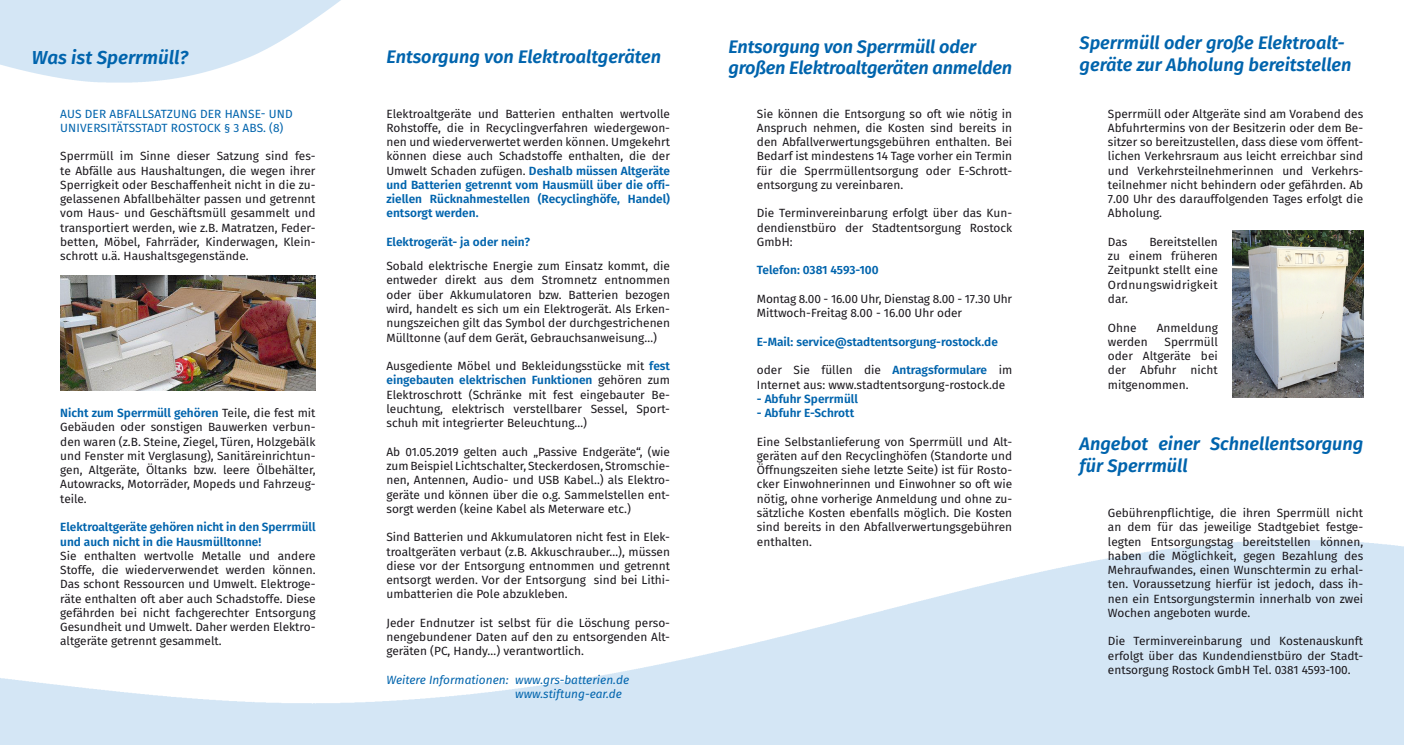
<style>
.page{position:relative;width:1404px;height:745px;background:#fff}
.page>*{position:absolute;margin:0;border:0;box-sizing:border-box;transform-origin:0 0}
.t1{font:italic 600 18.75px "Fira Sans";color:#0064ad}
.t2{font:italic 600 18.12px/21.8px "Fira Sans";color:#0064ad}
.t3{font:11.88px/14.2px "Fira Sans";color:#1a171c;text-align:justify}
.t4{font:600 11.88px/14.2px "Fira Sans";color:#0064ad}
.t5{font:11.88px/14.2px "Fira Sans";letter-spacing:.01em;color:#0064ad}
.t6{font:italic 11.88px "Fira Sans";color:#0064ad}
.s1{font-weight:600;color:#0064ad}
</style>
<div class="page">
<img style="left:0;top:0;width:341px;height:82px">
<img style="left:60px;top:275px;width:255px;height:115px">
<img style="left:1232px;top:230px;width:130px;height:167px">
<p class="t2" style="left:1079px;top:30px;width:267px">Sperrmüll oder große Elektroalt-</p>
<p class="t2" style="left:728px;top:34px;width:249px">Entsorgung von Sperrmüll oder</p>
<p class="t2" style="left:728px;top:56px;width:285px">großen Elektroaltgeräten anmelden</p>
<p class="t1" style="left:32px;top:42px;width:158px">Was ist Sperrmüll?</p>
<p class="t2" style="left:1079px;top:52px;width:273px">geräte zur Abholung bereitstellen</p>
<p class="t5" style="left:60px;top:106px;width:234px">AUS DER ABFALLSATZUNG DER HANSE- UND<br>UNIVERSITÄTSSTADT ROSTOCK § 3 ABS. (8)</p>
<p class="t3" style="left:60px;top:149px;width:257px">Sperrmüll im Sinne dieser Satzung sind fes&shy;te Abfälle aus Haushaltungen, die wegen ihrer Sperrigkeit oder Beschaffenheit nicht in die zu&shy;gelassenen Abfallbehälter passen und getrennt vom Haus- und Geschäftsmüll gesammelt und transportiert werden, wie z.B. Matratzen, Feder&shy;betten, Möbel, Fahrräder, Kinderwagen, Klein&shy;schrott u.ä. Haushaltsgegenstände.</p>
<p class="t2" style="left:386px;top:45px;width:276px">Entsorgung von Elektroaltgeräten</p>
<p class="t3" style="left:386px;top:106px;width:285px">Elektroaltgeräte und Batterien enthalten wertvolle Rohstoffe, die in Recyclingverfahren wiedergewon&shy;nen und wiederverwertet werden können. Umgekehrt können diese auch Schadstoffe enthalten, die der Umwelt Schaden zufügen. <span class="s1">Deshalb müssen Altgeräte und Batterien getrennt vom Hausmüll über die offi&shy;ziellen Rücknahmestellen (Recyclinghöfe, Handel) entsorgt werden.</span></p>
<p class="t4" style="left:386px;top:234px;width:145px">Elektrogerät- ja oder nein?</p>
<p class="t3" style="left:386px;top:258px;width:285px">Sobald elektrische Energie zum Einsatz kommt, die entweder direkt aus dem Stromnetz entnommen oder über Akkumulatoren bzw. Batterien bezogen wird, handelt es sich um ein Elektrogerät. Als Erken&shy;nungszeichen gilt das Symbol der durchgestrichenen Mülltonne (auf dem Gerät, Gebrauchsanweisung…)</p>
<p class="t3" style="left:386px;top:358px;width:285px">Ausgediente Möbel und Bekleidungsstücke mit <span class="s1">fest eingebauten elektrischen Funktionen</span> gehören zum Elektroschrott (Schränke mit fest eingebauter Be&shy;leuchtung, elektrisch verstellbarer Sessel, Sport&shy;schuh mit integrierter Beleuchtung…)</p>
<p class="t3" style="left:386px;top:444px;width:285px">Ab 01.05.2019 gelten auch „Passive Endgeräte“, (wie zum Beispiel Lichtschalter, Steckerdosen, Stromschie&shy;nen, Antennen, Audio- und USB Kabel..) als Elektro&shy;geräte und können über die o.g. Sammelstellen ent&shy;sorgt werden (keine Kabel als Meterware etc.)</p>
<p class="t3" style="left:386px;top:529px;width:285px">Sind Batterien und Akkumulatoren nicht fest in Elek&shy;troaltgeräten verbaut (z.B. Akkuschrauber…), müssen diese vor der Entsorgung entnommen und getrennt entsorgt werden. Vor der Entsorgung sind bei Lithi&shy;umbatterien die Pole abzukleben.</p>
<p class="t3" style="left:386px;top:615px;width:285px">Jeder Endnutzer ist selbst für die Löschung perso&shy;nengebundener Daten auf den zu entsorgenden Alt&shy;geräten (PC, Handy…) verantwortlich.</p>
<p class="t6" style="left:386px;top:670px;width:244px">Weitere Informationen: www.grs-batterien.de</p>
<p class="t6" style="left:515px;top:684px;width:108px">www.stiftung-ear.de</p>
<p class="t3" style="left:756px;top:106px;width:257px;text-align:left">Sie können die Entsorgung so oft wie nötig in Anspruch nehmen, die Kosten sind bereits in den Abfallverwertungsgebühren enthalten. Bei Bedarf ist mindestens 14 Tage vorher ein Termin für die Sperrmüllentsorgung oder E-Schrott&shy;entsorgung zu vereinbaren.</p>
<p class="t3" style="left:756px;top:206px;width:257px">Die Terminvereinbarung erfolgt über das Kun&shy;dendienstbüro der Stadtentsorgung Rostock GmbH:</p>
<p class="t4" style="left:756px;top:262px;width:123px">Telefon: 0381 4593-100</p>
<p class="t3" style="left:756px;top:291px;width:257px">Montag 8.00 - 16.00 Uhr, Dienstag 8.00 - 17.30 Uhr</p>
<p class="t3" style="left:756px;top:305px;width:207px">Mittwoch-Freitag 8.00 - 16.00 Uhr oder</p>
<p class="t4" style="left:756px;top:333px;width:242px">E-Mail: service@stadtentsorgung-rostock.de</p>
<p class="t3" style="left:756px;top:362px;width:257px">oder Sie füllen die <span class="s1">Antragsformulare</span> im<br>Internet aus: www.stadtentsorgung-rostock.de</p>
<p class="t4" style="left:756px;top:390px;width:102px">- Abfuhr Sperrmüll</p>
<p class="t4" style="left:756px;top:405px;width:99px">- Abfuhr E-Schrott</p>
<p class="t3" style="left:756px;top:434px;width:257px">Eine Selbstanlieferung von Sperrmüll und Alt&shy;geräten auf den Recyclinghöfen (Standorte und Öffnungszeiten siehe letzte Seite) ist für Rosto&shy;cker Einwohnerinnen und Einwohner so oft wie nötig, ohne vorherige Anmeldung und ohne zu&shy;sätzliche Kosten ebenfalls möglich. Die Kosten sind bereits in den Abfallverwertungsgebühren enthalten.</p>
<p class="t3" style="left:1107px;top:106px;width:257px">Sperrmüll oder Altgeräte sind am Vorabend des Abfuhrtermins von der Besitzerin oder dem Be&shy;sitzer so bereitzustellen, dass diese vom öffent&shy;lichen Verkehrsraum aus leicht erreichbar sind und Verkehrsteilnehmerinnen und Verkehrs&shy;teilnehmer nicht behindern oder gefährden. Ab 7.00 Uhr des darauffolgenden Tages erfolgt die Abholung.</p>
<p class="t3" style="left:1107px;top:234px;width:21px">Das</p>
<p class="t3" style="left:1107px;top:234px;width:111px;text-indent:41px">Bereitstellen zu einem früheren Zeitpunkt stellt eine Ordnungswidrigkeit dar.</p>
<p class="t3" style="left:1107px;top:320px;width:30px">Ohne</p>
<p class="t3" style="left:1156px;top:320px;width:62px">Anmeldung</p>
<p class="t3" style="left:1107px;top:334px;width:41px">werden</p>
<p class="t3" style="left:1107px;top:334px;width:111px;text-indent:57px">Sperrmüll oder Altgeräte bei der Abfuhr nicht mitgenommen.</p>
<p class="t3" style="left:60px;top:405px;width:257px"><span class="s1">Nicht zum Sperrmüll gehören</span> Teile, die fest mit Gebäuden oder sonstigen Bauwerken verbun&shy;den waren (z.B. Steine, Ziegel, Türen, Holzgebälk und Fenster mit Verglasung), Sanitäreinrichtun&shy;gen, Altgeräte, Öltanks bzw. leere Ölbehälter, Autowracks, Motorräder, Mopeds und Fahrzeug&shy;teile.</p>
<p class="t4" style="left:60px;top:519px;width:257px">Elektroaltgeräte gehören nicht in den Sperrmüll und auch nicht in die Hausmülltonne!</p>
<p class="t3" style="left:60px;top:548px;width:257px">Sie enthalten wertvolle Metalle und andere Stoffe, die wiederverwendet werden können.<br>Das schont Ressourcen und Umwelt. Elektroge&shy;räte enthalten oft aber auch Schadstoffe. Diese gefährden bei nicht fachgerechter Entsorgung Gesundheit und Umwelt. Daher werden Elektro&shy;altgeräte getrennt gesammelt.</p>
<p class="t2" style="left:1079px;top:431px;width:285px">Angebot einer Schnellentsorgung für Sperrmüll</p>
<p class="t3" style="left:1107px;top:505px;width:257px">Gebührenpflichtige, die ihren Sperrmüll nicht an dem für das jeweilige Stadtgebiet festge&shy;legten Entsorgungstag bereitstellen können, haben die Möglichkeit, gegen Bezahlung des Mehraufwandes, einen Wunschtermin zu erhal&shy;ten. Voraussetzung hierfür ist jedoch, dass ih&shy;nen ein Entsorgungstermin innerhalb von zwei Wochen angeboten wurde.</p>
<p class="t3" style="left:1107px;top:633px;width:257px">Die Terminvereinbarung und Kostenauskunft erfolgt über das Kundendienstbüro der Stadt&shy;entsorgung Rostock GmbH Tel. 0381 4593-100.</p>
</div>
